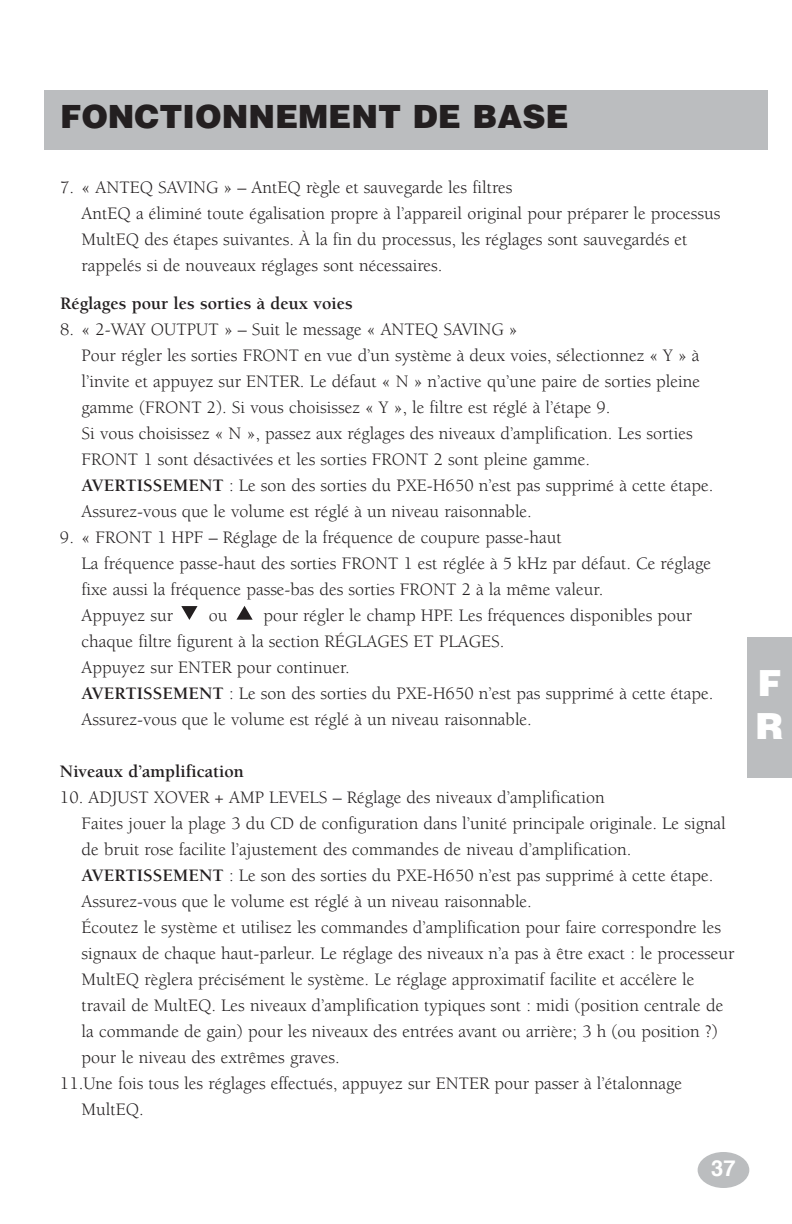
<style>
.page{position:relative;width:792px;height:1224px;background:#fff}
.page>*{position:absolute;margin:0;border:0;box-sizing:border-box;transform-origin:0 0}
.t1{font:900 36px/43.2px "Helvetica";color:#fff}
.t2{font:900 32px "Helvetica";color:#231f20}
.t3{font:700 22px "Helvetica";color:#fff}
.t4{font:18px/26px "Berkeley";color:#231f20}
.t5{font:700 18px "Berkeley";color:#231f20}
.s1{font-weight:700}
</style>
<div class="page">
<div style="left:44px;top:90px;width:724px;height:59px;background:#bbbdbf"></div>
<div style="left:747px;top:637px;width:45px;height:141px;background:#bbbdbf"></div>
<div style="left:698px;top:1152px;width:51px;height:36px;background:#bbbdbf;border-radius:50%"></div>
<svg style="left:181px;top:606px;width:17px;height:14px"></svg>
<svg style="left:236px;top:606px;width:17px;height:14px"></svg>
<h2 class="t2" style="left:60px;top:105px;width:510px">FONCTIONNEMENT DE BASE</h2>
<p class="t4" style="left:82px;top:176px;width:640px;text-indent:-22px">7. « ANTEQ SAVING » – AntEQ règle et sauvegarde les filtres<br>AntEQ a éliminé toute égalisation propre à l’appareil original pour préparer le processus MultEQ des étapes suivantes. À la fin du processus, les réglages sont sauvegardés et rappelés si de nouveaux réglages sont nécessaires.</p>
<p class="t5" style="left:60px;top:296px;width:294px">Réglages pour les sorties à deux voies</p>
<p class="t4" style="left:82px;top:318px;width:634px;text-indent:-22px">8. « 2-WAY OUTPUT » – Suit le message « ANTEQ SAVING »<br>Pour régler les sorties FRONT en vue d’un système à deux voies, sélectionnez « Y » à l’invite et appuyez sur ENTER. Le défaut « N » n’active qu’une paire de sorties pleine gamme (FRONT 2). Si vous choisissez « Y », le filtre est réglé à l’étape 9.<br>Si vous choisissez « N », passez aux réglages des niveaux d’amplification. Les sorties FRONT 1 sont désactivées et les sorties FRONT 2 sont pleine gamme.<br><span class="s1">AVERTISSEMENT</span> : Le son des sorties du PXE-H650 n’est pas supprimé à cette étape.<br>Assurez-vous que le volume est réglé à un niveau raisonnable.</p>
<p class="t4" style="left:82px;top:526px;width:631px;text-indent:-22px">9. « FRONT 1 HPF – Réglage de la fréquence de coupure passe-haut<br>La fréquence passe-haut des sorties FRONT 1 est réglée à 5 kHz par défaut. Ce réglage fixe aussi la fréquence passe-bas des sorties FRONT 2 à la même valeur.<br>Appuyez sur</p>
<p class="t4" style="left:82px;top:604px;width:634px;text-indent:182px">pour régler le champ HPF. Les fréquences disponibles pour chaque filtre figurent à la section RÉGLAGES ET PLAGES.<br>Appuyez sur ENTER pour continuer.<br><span class="s1">AVERTISSEMENT</span> : Le son des sorties du PXE-H650 n’est pas supprimé à cette étape.<br>Assurez-vous que le volume est réglé à un niveau raisonnable.</p>
<p class="t5" style="left:60px;top:764px;width:185px">Niveaux d’amplification</p>
<p class="t4" style="left:60px;top:786px;width:546px">10. ADJUST XOVER + AMP LEVELS – Réglage des niveaux d’amplification</p>
<p class="t4" style="left:82px;top:812px;width:646px">Faites jouer la plage 3 du CD de configuration dans l’unité principale originale. Le signal</p>
<p class="t4" style="left:82px;top:838px;width:551px">de bruit rose facilite l’ajustement des commandes de niveau d’amplification.</p>
<p class="t4" style="left:82px;top:864px;width:634px"><span class="s1">AVERTISSEMENT</span> : Le son des sorties du PXE-H650 n’est pas supprimé à cette étape.</p>
<p class="t4" style="left:82px;top:890px;width:452px">Assurez-vous que le volume est réglé à un niveau raisonnable.</p>
<p class="t4" style="left:82px;top:916px;width:641px">Écoutez le système et utilisez les commandes d’amplification pour faire correspondre les</p>
<p class="t4" style="left:82px;top:942px;width:654px">signaux de chaque haut-parleur. Le réglage des niveaux n’a pas à être exact : le processeur</p>
<p class="t4" style="left:82px;top:968px;width:614px">MultEQ règlera précisément le système. Le réglage approximatif facilite et accélère le</p>
<p class="t4" style="left:82px;top:994px;width:643px">travail de MultEQ. Les niveaux d’amplification typiques sont : midi (position centrale de</p>
<p class="t4" style="left:82px;top:1020px;width:638px">la commande de gain) pour les niveaux des entrées avant ou arrière; 3 h (ou position ?)</p>
<p class="t4" style="left:82px;top:1046px;width:260px">pour le niveau des extrêmes graves.</p>
<p class="t4" style="left:60px;top:1072px;width:624px">11.Une fois tous les réglages effectués, appuyez sur ENTER pour passer à l’étalonnage</p>
<p class="t4" style="left:82px;top:1098px;width:64px">MultEQ.</p>
<p class="t4" style="left:209px;top:604px;width:20px">ou</p>
<p class="t3" style="left:711px;top:1159px;width:26px">37</p>
<h1 class="t1" style="left:755px;top:664px;width:30px">F<br>R</h1>
</div>
